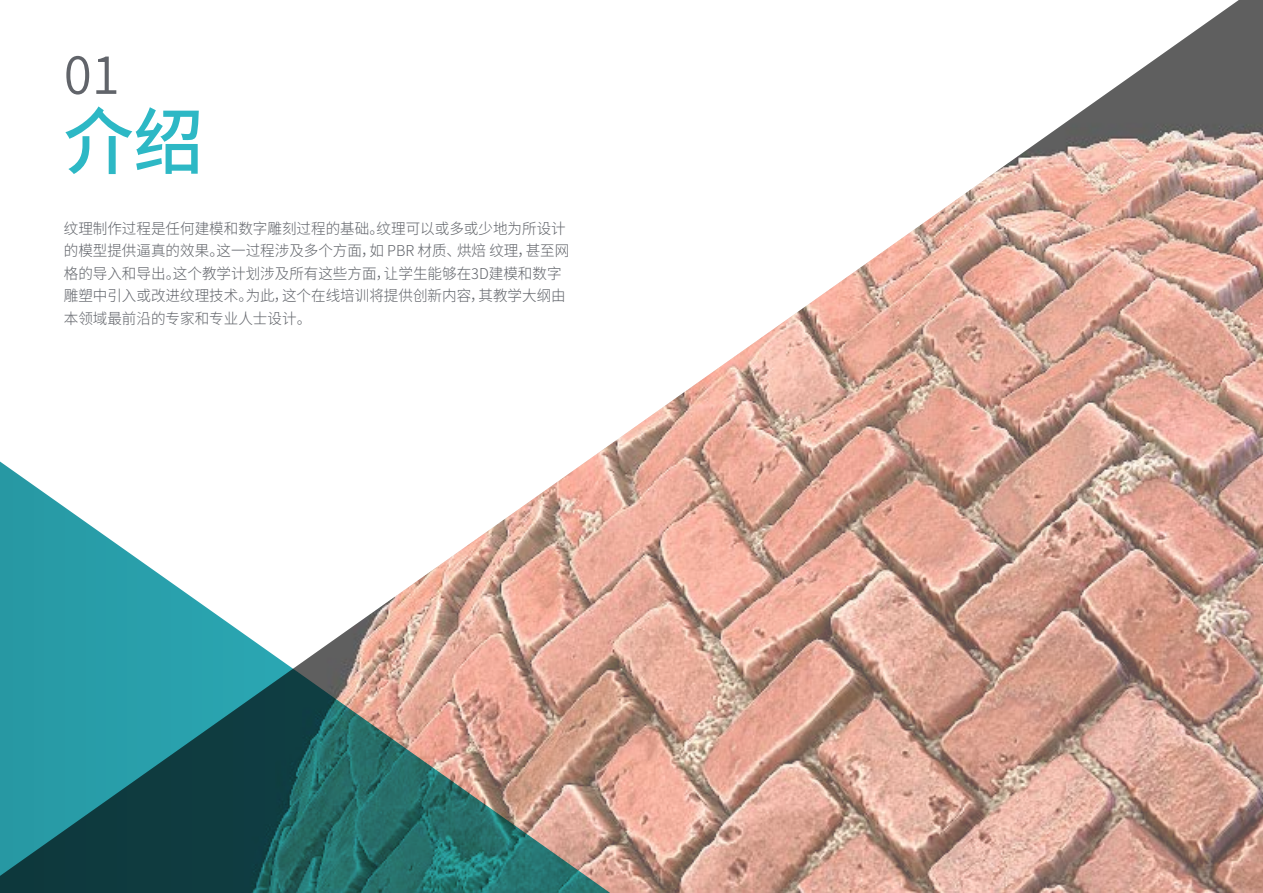
<style>
.page{position:relative;width:1263px;height:893px;background:#fff}
.page>*{position:absolute;margin:0;border:0;box-sizing:border-box;transform-origin:0 0}
.t1{font:500 72px "Source Han Sans CN";color:#2db8c5}
.t2{font:52.5px "Source Han Sans CN";color:#61646a}
.t3{font:300 15px/22.5px "Source Han Sans CN";color:#61646a}
</style>
<div class="page">
<img style="left:608px;top:0;width:655px;height:893px">
<svg style="left:0;top:446px;width:640px;height:447px"></svg>
<h2 class="t2" style="left:64px;top:45px;width:57px">01</h2>
<h1 class="t1" style="left:64px;top:101px;width:141px">介绍</h1>
<p class="t3" style="left:64px;top:217px;width:507px">纹理制作过程是任何建模和数字雕刻过程的基础。纹理可以或多或少地为所设计的模型提供逼真的效果。这一过程涉及多个方面，如 PBR 材质、烘焙 纹理，甚至网格的导入和导出。这个教学计划涉及所有这些方面，让学生能够在3D建模和数字雕塑中引入或改进纹理技术。为此，这个在线培训将提供创新内容，其教学大纲由本领域最前沿的专家和专业人士设计。</p>
</div>
